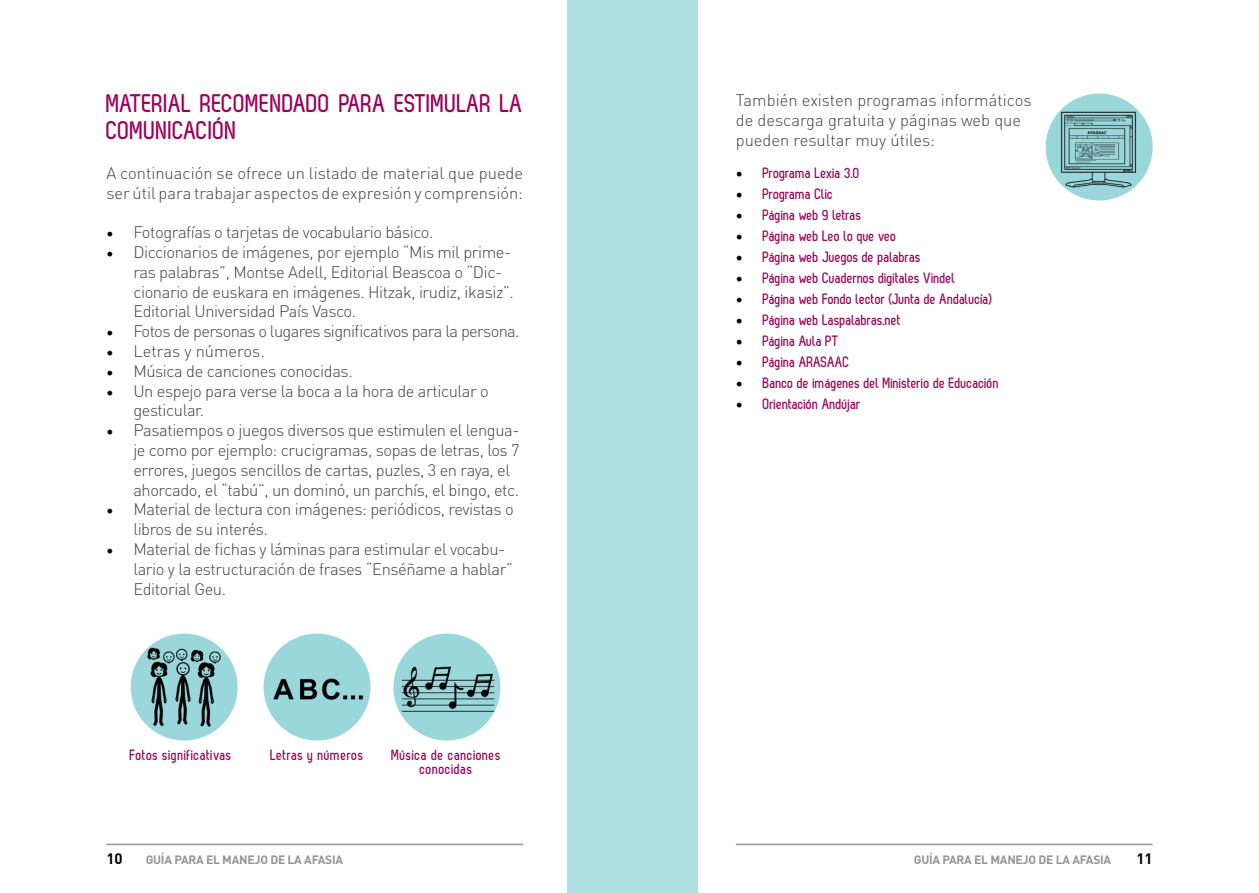
<style>
.page{position:relative;width:1259px;height:893px;background:#fff}
.page>*{position:absolute;margin:0;border:0;box-sizing:border-box;transform-origin:0 0}
.t1{font:700 25.5px "Zag";color:#9c0058}
.t2{font:300 16.5px/19.8px "DIN Pro";letter-spacing:-.025em;color:#414042}
.t3{font:300 16.5px/19.8px "DIN Pro";color:#414042}
.t4{font:700 15px/13.5px "Zag";letter-spacing:-.015em;color:#9c0058;text-align:center}
.t5{font:700 15px "Zag";letter-spacing:.01em;color:#9c0058}
.t6{font:700 15px "DIN Pro";color:#000}
.t7{font:700 12px "DIN Pro";letter-spacing:-.02em;color:#939598}
.s1{font-family:"Minion Pro";font-weight:400;font-size:18px;color:#000}
</style>
<div class="page">
<div style="left:617px;top:0;width:81px;height:893px;background:#aedfe1"></div>
<hr style="left:736px;top:844px;width:416px;height:1px;background:#939598">
<div style="left:567px;top:0;width:62px;height:893px;background:#aedfe1"></div>
<hr style="left:106px;top:844px;width:417px;height:1px;background:#939598">
<div style="left:131px;top:634px;width:107px;height:106px;background:#9ad7db;border-radius:50%"></div>
<img style="left:142px;top:645px;width:84px;height:84px">
<div style="left:263px;top:634px;width:107px;height:106px;background:#9ad7db;border-radius:50%"></div>
<img style="left:269px;top:640px;width:97px;height:97px">
<div style="left:393px;top:634px;width:107px;height:106px;background:#9ad7db;border-radius:50%"></div>
<img style="left:399px;top:640px;width:97px;height:97px">
<div style="left:1045px;top:94px;width:107px;height:106px;background:#9ad7db;border-radius:50%"></div>
<img style="left:1058px;top:109px;width:81px;height:81px">
<h1 class="t1" style="left:106px;top:89px;width:12px">MATERIAL</h1>
<h1 class="t1" style="left:200px;top:89px;width:13px">RECOMENDADO</h1>
<h1 class="t1" style="left:339px;top:89px;width:22px">PARA</h1>
<h1 class="t1" style="left:395px;top:89px;width:12px">ESTIMULAR</h1>
<h1 class="t1" style="left:500px;top:89px;width:12px">LA</h1>
<h1 class="t1" style="left:106px;top:116px;width:12px">COMUNICACIÓN</h1>
<p class="t3" style="left:106px;top:162px;width:418px">A continuación se ofrece un listado de material que puede ser útil para trabajar aspectos de expresión y comprensión:</p>
<p class="t2" style="left:106px;top:222px;width:329px"><span class="s1">•</span> Fotografías o tarjetas de vocabulario básico.</p>
<p class="t2" style="left:133px;top:241px;width:382px;text-indent:-27px"><span class="s1">•</span> Diccionarios de imágenes, por ejemplo “Mis mil prime&shy;ras palabras”, Montse Adell, Editorial Beascoa o “Dic&shy;cionario de euskara en imágenes. Hitzak, irudiz, ikasiz”.<br>Editorial Universidad País Vasco.</p>
<p class="t2" style="left:106px;top:321px;width:415px"><span class="s1">•</span> Fotos de personas o lugares significativos para la persona.</p>
<p class="t3" style="left:106px;top:340px;width:160px"><span class="s1">•</span> Letras y números.</p>
<p class="t2" style="left:106px;top:360px;width:248px"><span class="s1">•</span> Música de canciones conocidas.</p>
<p class="t2" style="left:133px;top:380px;width:357px;text-indent:-27px"><span class="s1">•</span> Un espejo para verse la boca a la hora de articular o gesticular.</p>
<p class="t2" style="left:133px;top:420px;width:388px;text-indent:-27px"><span class="s1">•</span> Pasatiempos o juegos diversos que estimulen el lengua&shy;je como por ejemplo: crucigramas, sopas de letras, los 7 errores, juegos sencillos de cartas, puzles, 3 en raya, el ahorcado, el “tabú”, un dominó, un parchís, el bingo, etc.</p>
<p class="t2" style="left:133px;top:499px;width:382px;text-indent:-27px"><span class="s1">•</span> Material de lectura con imágenes: periódicos, revistas o libros de su interés.</p>
<p class="t2" style="left:133px;top:538px;width:381px;text-indent:-27px"><span class="s1">•</span> Material de fichas y láminas para estimular el vocabu&shy;lario y la estructuración de frases “Enséñame a hablar”<br>Editorial Geu.</p>
<p class="t5" style="left:130px;top:747px;width:104px">Fotos significativas</p>
<p class="t4" style="left:270px;top:748px;width:95px">Letras y números</p>
<p class="t4" style="left:391px;top:748px;width:111px">Música de canciones conocidas</p>
<p class="t3" style="left:736px;top:90px;width:297px">También existen programas informáticos de descarga gratuita y páginas web que pueden resultar muy útiles:</p>
<p class="t4" style="left:736px;top:166px;width:126px"><span class="s1">•</span> Programa Lexia 3.0</p>
<p class="t4" style="left:736px;top:187px;width:99px"><span class="s1">•</span> Programa Clic</p>
<p class="t4" style="left:736px;top:208px;width:128px"><span class="s1">•</span> Página web 9 letras</p>
<p class="t4" style="left:736px;top:229px;width:162px"><span class="s1">•</span> Página web Leo lo que veo</p>
<p class="t4" style="left:736px;top:250px;width:187px"><span class="s1">•</span> Página web Juegos de palabras</p>
<p class="t4" style="left:736px;top:271px;width:221px"><span class="s1">•</span> Página web Cuadernos digitales Vindel</p>
<p class="t4" style="left:736px;top:292px;width:258px"><span class="s1">•</span> Página web Fondo lector (Junta de Andalucía)</p>
<p class="t4" style="left:736px;top:313px;width:167px"><span class="s1">•</span> Página web Laspalabras.net</p>
<p class="t4" style="left:736px;top:334px;width:104px"><span class="s1">•</span> Página Aula PT</p>
<p class="t4" style="left:736px;top:355px;width:72px"><span class="s1">•</span> Página ARASAAC</p>
<p class="t4" style="left:736px;top:376px;width:265px"><span class="s1">•</span> Banco de imágenes del Ministerio de Educación</p>
<p class="t4" style="left:736px;top:397px;width:126px"><span class="s1">•</span> Orientación Andújar</p>
<p class="t6" style="left:106px;top:849px;width:18px">10</p>
<p class="t7" style="left:146px;top:852px;width:199px">GUÍA PARA EL MANEJO DE LA AFASIA</p>
<p class="t7" style="left:914px;top:852px;width:199px">GUÍA PARA EL MANEJO DE LA AFASIA</p>
<p class="t6" style="left:1136px;top:849px;width:18px">11</p>
</div>
